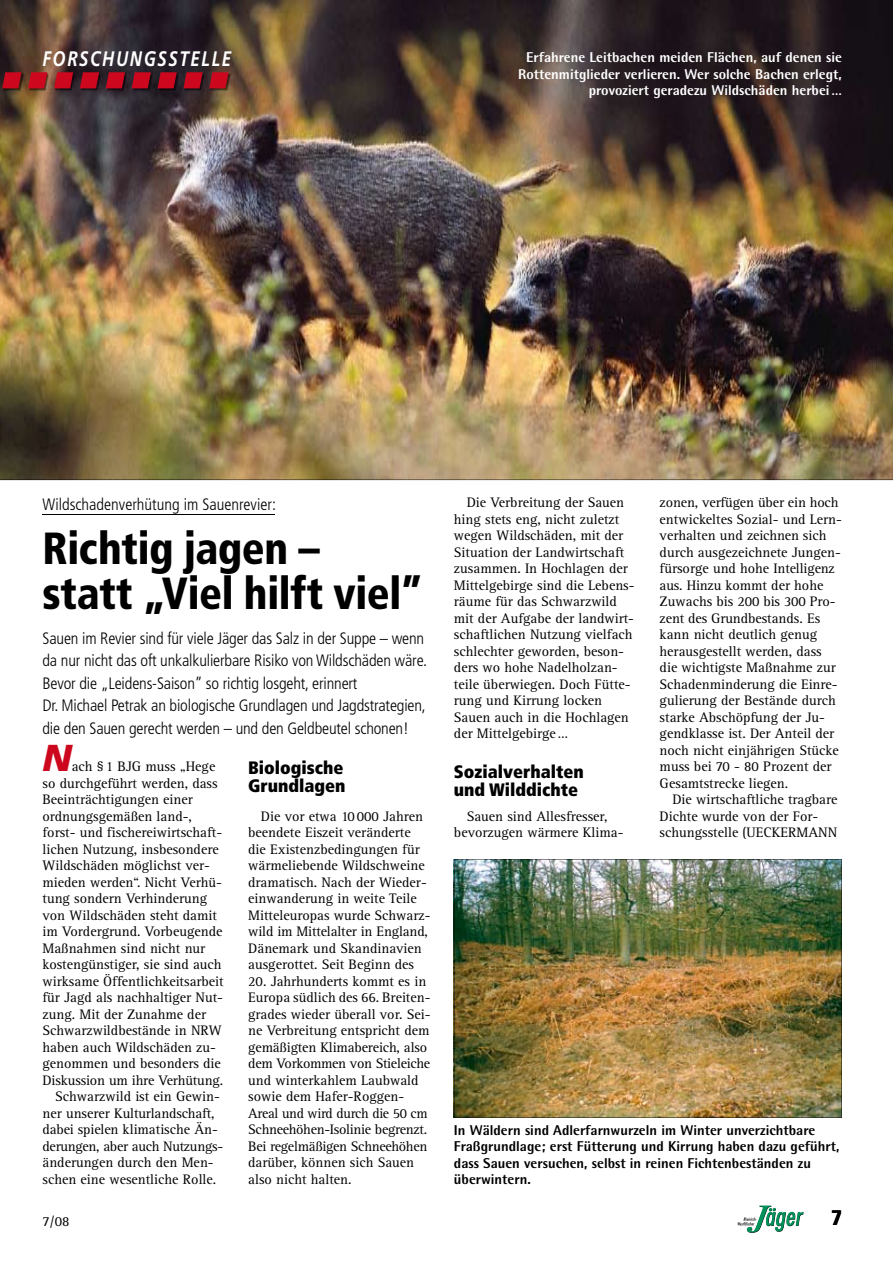
<style>
.page{position:relative;width:893px;height:1263px;background:#fff}
.page>*{position:absolute;margin:0;border:0;box-sizing:border-box;transform-origin:0 0}
.t1{font:900 condensed 45px/45px "Frutiger LT";letter-spacing:-.01em;color:#000;scale:.95 1}
.t2{font:italic 900 37.5px "Frutiger LT";color:#cc071e}
.t3{font:italic 700 21px "Frutiger LT";letter-spacing:.1em;color:#fff;scale:.8 1}
.t4{font:900 condensed 21px "Frutiger LT";color:#000}
.t5{font:900 condensed 18px/18px "Frutiger LT";color:#000}
.t6{font:300 condensed 16.5px/22.5px "Frutiger LT";letter-spacing:-.01em;color:#000}
.t7{font:14.25px/16.5px "Agfa Rotis Serif";color:#000}
.t8{font:800 14.25px/16.5px "Agfa Rotis Semisans";color:#000}
.t9{font:800 14.25px/16.5px "Agfa Rotis Semisans";color:#fff;text-align:right}
.t10{font:14.25px "Agfa Rotis Serif";letter-spacing:-.02em;color:#000}
</style>
<div class="page">
<svg style="left:738px;top:1205px;width:66px;height:28px"></svg>
<img style="left:0;top:0;width:893px;height:480px">
<hr style="left:43px;top:514px;width:232px;height:1px;background:#000">
<img style="left:454px;top:859px;width:388px;height:259px">
<img style="left:131px;top:72px;width:23px;height:19px">
<svg style="left:132px;top:72px;width:19px;height:16px"></svg>
<img style="left:157px;top:72px;width:23px;height:19px">
<svg style="left:158px;top:72px;width:19px;height:16px"></svg>
<img style="left:183px;top:72px;width:23px;height:19px">
<svg style="left:183px;top:72px;width:20px;height:16px"></svg>
<img style="left:209px;top:72px;width:23px;height:19px">
<svg style="left:209px;top:72px;width:20px;height:16px"></svg>
<img style="left:105px;top:72px;width:23px;height:19px">
<svg style="left:106px;top:72px;width:19px;height:16px"></svg>
<img style="left:2px;top:72px;width:23px;height:19px">
<svg style="left:2px;top:72px;width:19px;height:16px"></svg>
<img style="left:28px;top:72px;width:23px;height:19px">
<svg style="left:28px;top:72px;width:19px;height:16px"></svg>
<img style="left:80px;top:72px;width:23px;height:19px">
<svg style="left:80px;top:72px;width:19px;height:16px"></svg>
<img style="left:54px;top:72px;width:23px;height:19px">
<svg style="left:54px;top:72px;width:19px;height:16px"></svg>
<h3 class="t3" style="left:43px;top:46px;width:237px">FORSCHUNGSSTELLE</h3>
<p class="t9" style="left:518px;top:49px;width:325px">Erfahrene Leitbachen meiden Flächen, auf denen sie<br>Rottenmitglieder verlieren. Wer solche Bachen erlegt, provoziert geradezu Wildschäden herbei …</p>
<p class="t6" style="left:43px;top:493px;width:235px">Wildschadenverhütung im Sauenrevier:</p>
<h1 class="t1" style="left:43px;top:525px;width:402px">Richtig jagen –<br>statt „Viel hilft viel”</h1>
<p class="t6" style="left:43px;top:627px;width:386px">Sauen im Revier sind für viele Jäger das Salz in der Suppe – wenn da nur nicht das oft unkalkulierbare Risiko von Wildschäden wäre.<br>Bevor die „Leidens-Saison” so richtig losgeht, erinnert<br>Dr. Michael Petrak an biologische Grundlagen und Jagdstrategien, die den Sauen gerecht werden – und den Geldbeutel schonen!</p>
<h2 class="t2" style="left:43px;top:736px;width:31px">N</h2>
<p class="t7" style="left:72px;top:759px;width:145px">ach § 1 BJG muss „Hege</p>
<p class="t7" style="left:43px;top:775px;width:177px">so durchgeführt werden, dass</p>
<p class="t7" style="left:43px;top:792px;width:152px">Beeinträchtigungen einer</p>
<p class="t7" style="left:43px;top:808px;width:151px">ordnungsgemäßen land-,</p>
<p class="t7" style="left:43px;top:825px;width:181px">forst- und fischereiwirtschaft-</p>
<p class="t7" style="left:43px;top:841px;width:178px">lichen Nutzung, insbesondere</p>
<p class="t7" style="left:43px;top:858px;width:169px">Wildschäden möglichst ver-</p>
<p class="t7" style="left:43px;top:874px;width:181px">mieden werden“. Nicht Verhü-</p>
<p class="t7" style="left:43px;top:891px;width:166px">tung sondern Verhinderung</p>
<p class="t7" style="left:43px;top:907px;width:176px">von Wildschäden steht damit</p>
<p class="t7" style="left:43px;top:924px;width:181px">im Vordergrund. Vorbeugende</p>
<p class="t7" style="left:43px;top:940px;width:164px">Maßnahmen sind nicht nur</p>
<p class="t7" style="left:43px;top:957px;width:181px">kostengünstiger, sie sind auch</p>
<p class="t7" style="left:43px;top:973px;width:183px">wirksame Öffentlichkeitsarbeit</p>
<p class="t7" style="left:43px;top:990px;width:182px">für Jagd als nachhaltiger Nut-</p>
<p class="t7" style="left:43px;top:1006px;width:165px">zung. Mit der Zunahme der</p>
<p class="t7" style="left:43px;top:1023px;width:181px">Schwarzwildbestände in NRW</p>
<p class="t7" style="left:43px;top:1039px;width:175px">haben auch Wildschäden zu-</p>
<p class="t7" style="left:43px;top:1056px;width:180px">genommen und besonders die</p>
<p class="t7" style="left:43px;top:1072px;width:182px">Diskussion um ihre Verhütung.</p>
<p class="t7" style="left:55px;top:1089px;width:166px">Schwarzwild ist ein Gewin-</p>
<p class="t7" style="left:43px;top:1105px;width:174px">ner unserer Kulturlandschaft,</p>
<p class="t7" style="left:43px;top:1122px;width:177px">dabei spielen klimatische Än-</p>
<p class="t10" style="left:43px;top:1138px;width:182px">derungen, aber auch Nutzungs-</p>
<p class="t7" style="left:43px;top:1155px;width:173px">änderungen durch den Men-</p>
<p class="t7" style="left:43px;top:1171px;width:175px">schen eine wesentliche Rolle.</p>
<p class="t5" style="left:248px;top:759px;width:99px">Biologische<br>Grundlagen</p>
<p class="t7" style="left:248px;top:808px;width:184px;text-indent:13px">Die vor etwa 10 000 Jahren beendete Eiszeit veränderte die Existenzbedingungen für wärmeliebende Wildschweine dramatisch. Nach der Wieder&shy;einwanderung in weite Teile<br>Mitteleuropas wurde Schwarz&shy;wild im Mittelalter in England,<br>Dänemark und Skandinavien ausgerottet. Seit Beginn des</p>
<p class="t7" style="left:248px;top:973px;width:184px">20. Jahrhunderts kommt es in<br>Europa südlich des 66. Breiten&shy;grades wieder überall vor. Sei&shy;ne Verbreitung entspricht dem gemäßigten Klimabereich, also dem Vorkommen von Stieleiche und winterkahlem Laubwald sowie dem Hafer-Roggen-<br>Areal und wird durch die 50 cm<br>Schneehöhen-Isolinie begrenzt.<br>Bei regelmäßigen Schneehöhen darüber, können sich Sauen also nicht halten.</p>
<p class="t7" style="left:454px;top:495px;width:182px;text-indent:13px">Die Verbreitung der Sauen hing stets eng, nicht zuletzt wegen Wildschäden, mit der<br>Situation der Landwirtschaft zusammen. In Hochlagen der<br>Mittelgebirge sind die Lebens&shy;räume für das Schwarzwild mit der Aufgabe der landwirt&shy;schaftlichen Nutzung vielfach schlechter geworden, beson&shy;ders wo hohe Nadelholzan&shy;teile überwiegen. Doch Fütte&shy;rung und Kirrung locken<br>Sauen auch in die Hochlagen der Mittelgebirge …</p>
<p class="t5" style="left:454px;top:762px;width:131px">Sozialverhalten und Wilddichte</p>
<p class="t7" style="left:454px;top:808px;width:171px;text-align:center">Sauen sind Allesfresser, bevorzugen wärmere Klima-</p>
<p class="t7" style="left:660px;top:495px;width:184px">zonen, verfügen über ein hoch entwickeltes Sozial- und Lern&shy;verhalten und zeichnen sich durch ausgezeichnete Jungen&shy;fürsorge und hohe Intelligenz aus. Hinzu kommt der hohe<br>Zuwachs bis 200 bis 300 Pro&shy;zent des Grundbestands. Es kann nicht deutlich genug herausgestellt werden, dass die wichtigste Maßnahme zur<br>Schadenminderung die Einre&shy;gulierung der Bestände durch starke Abschöpfung der Ju&shy;gendklasse ist. Der Anteil der noch nicht einjährigen Stücke muss bei 70 - 80 Prozent der<br>Gesamtstrecke liegen.</p>
<p class="t7" style="left:660px;top:792px;width:179px;text-indent:13px">Die wirtschaftliche tragbare<br>Dichte wurde von der For&shy;schungsstelle (UECKERMANN</p>
<p class="t8" style="left:454px;top:1121px;width:387px">In Wäldern sind Adlerfarnwurzeln im Winter unverzichtbare Fraßgrundlage; erst Fütterung und Kirrung haben dazu geführt, dass Sauen versuchen, selbst in reinen Fichtenbeständen zu überwintern.</p>
<p class="t7" style="left:43px;top:1213px;width:28px">7/08</p>
<h3 class="t4" style="left:831px;top:1205px;width:12px">7</h3>
</div>
